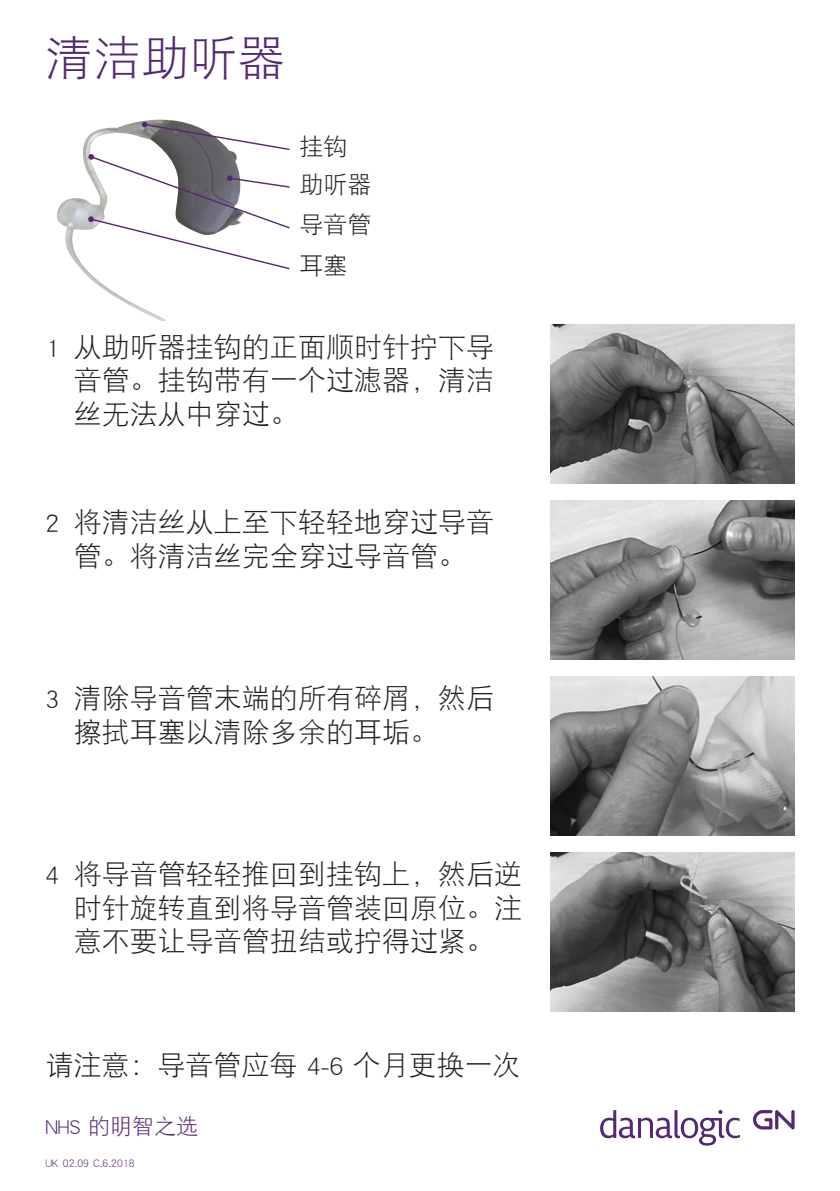
<style>
.page{position:relative;width:840px;height:1191px;background:#fff}
.page>*{position:absolute;margin:0;border:0;box-sizing:border-box;transform-origin:0 0}
.t1{font:48px "DFP Hei W3";color:#552872}
.t2{font:28px/33.6px "DFP Hei W3";color:#231f20;text-align:justify}
.t3{font:24px "DFP Hei W3";color:#231f20}
.t4{font:22px "DFP Hei W3";color:#552872}
.t5{font:12px "DFP Hei W3";color:#552872}
</style>
<div class="page">
<svg style="left:753px;top:1110px;width:41px;height:19px"></svg>
<svg style="left:600px;top:1109px;width:139px;height:36px"></svg>
<img style="left:550px;top:325px;width:244px;height:159px">
<img style="left:550px;top:676px;width:244px;height:159px">
<img style="left:550px;top:501px;width:244px;height:158px">
<img style="left:550px;top:852px;width:244px;height:159px">
<img style="left:57px;top:120px;width:125px;height:201px">
<svg style="left:88px;top:122px;width:202px;height:148px"></svg>
<p class="t1" style="left:45px;top:34px;width:241px">清洁助听器</p>
<p class="t3" style="left:299px;top:135px;width:49px">挂钩</p>
<p class="t3" style="left:299px;top:172px;width:73px">助听器</p>
<p class="t3" style="left:299px;top:213px;width:73px">导音管</p>
<p class="t3" style="left:299px;top:253px;width:49px">耳塞</p>
<p class="t2" style="left:74px;top:330px;width:422px;text-indent:-28px">1 从助听器挂钩的正面顺时针拧下导音管。挂钩带有一个过滤器，清洁丝无法从中穿过。</p>
<p class="t2" style="left:45px;top:505px;width:450px;text-align:center">2 将清洁丝从上至下轻轻地穿过导音管。将清洁丝完全穿过导音管。</p>
<p class="t2" style="left:74px;top:681px;width:421px;text-indent:-28px">3 清除导音管末端的所有碎屑，然后擦拭耳塞以清除多余的耳垢。</p>
<p class="t2" style="left:74px;top:857px;width:450px;text-indent:-28px">4 将导音管轻轻推回到挂钩上，然后逆时针旋转直到将导音管装回原位。注意不要让导音管扭结或拧得过紧。</p>
<p class="t2" style="left:45px;top:1047px;width:477px">请注意：导音管应每 4-6 个月更换一次</p>
<p class="t4" style="left:45px;top:1114px;width:154px">NHS 的明智之选</p>
<p class="t5" style="left:45px;top:1156px;width:91px">UK 02.09 C.6.2018</p>
</div>
